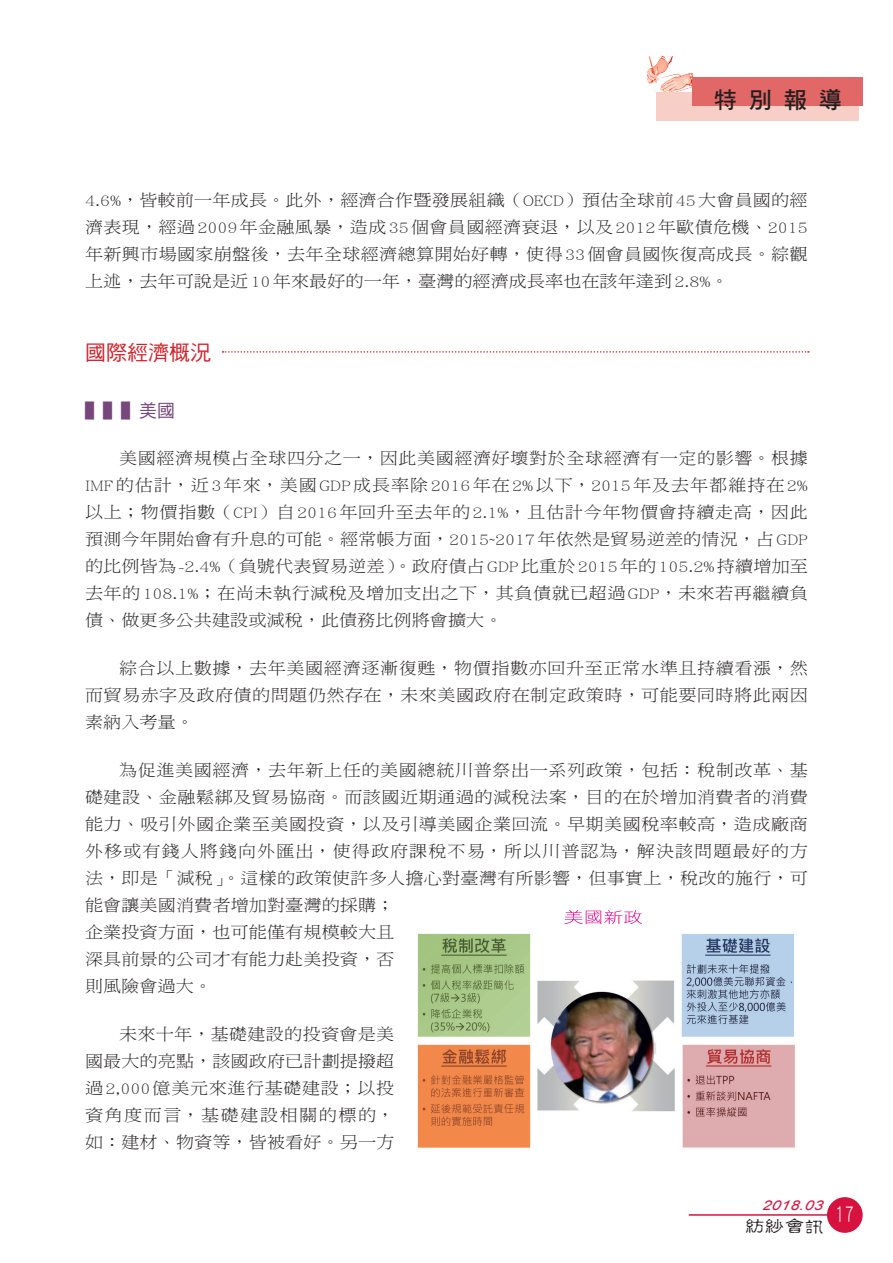
<style>
.page{position:relative;width:893px;height:1263px;background:#fff}
.page>*{position:absolute;margin:0;border:0;box-sizing:border-box;transform-origin:0 0}
.t1{font:24px "DF Yuan Std W3";color:#fff;scale:.7 1}
.t2{font:23.1px "DF Hei Std W7";color:#231f20}
.大標{font:21px "DF Hei Std W5";color:#d1232a}
.中標{font:18px "DF Hei Std W5";color:#77467a}
.內文{font:16.5px/27px "DF Ming Std W3";letter-spacing:.025em;color:#231f20;text-align:justify;scale:1.1 1}
.內文-2{font:16.5px "DF Gu Yin Std W5";color:#231f20;scale:1.2 1}
.內文-3{font:italic 13.5px "Arial";color:#d7123e;scale:1.2 1}
</style>
<div class="page">
<img style="left:646px;top:55px;width:47px;height:37px">
<div style="left:656px;top:92px;width:203px;height:29px;background:#f7cfc7"></div>
<div style="left:692px;top:77px;width:171px;height:29px;background:#e26867"></div>
<hr style="left:689px;top:1214px;width:143px;height:2px;background:#d7123e">
<div style="left:828px;top:1198px;width:34px;height:34px;background:#d7123e;border-radius:50%"></div>
<div style="left:827px;top:1197px;width:36px;height:36px;border:2px solid #d7123e;border-radius:50%"></div>
<img style="left:417px;top:923px;width:378px;height:225px">
<svg style="left:565px;top:910px;width:77px;height:14px"></svg>
<svg style="left:223px;top:351px;width:586px;height:2px"></svg>
<p class="t2" style="left:714px;top:87px;width:129px">特 別 報 導</p>
<p class="內文" style="left:85px;top:186px;width:658px">4.6%，皆較前一年成長。此外，經濟合作暨發展組織（OECD）預估全球前45大會員國的經濟表現，經過2009年金融風暴，造成35個會員國經濟衰退，以及2012年歐債危機、2015年新興市場國家崩盤後，去年全球經濟總算開始好轉，使得33個會員國恢復高成長。綜觀上述，去年可說是近10年來最好的一年，臺灣的經濟成長率也在該年達到2.8%。</p>
<p class="大標" style="left:85px;top:341px;width:127px">國際經濟概況</p>
<p class="中標" style="left:85px;top:400px;width:91px">▌▌▌美國</p>
<p class="內文" style="left:85px;top:444px;width:659px;text-indent:34px">美國經濟規模占全球四分之一，因此美國經濟好壞對於全球經濟有一定的影響。根據IMF的估計，近3年來，美國GDP成長率除2016年在2%以下，2015年及去年都維持在2%以上；物價指數（CPI）自2016年回升至去年的2.1%，且估計今年物價會持續走高，因此預測今年開始會有升息的可能。經常帳方面，2015~2017年依然是貿易逆差的情況，占GDP的比例皆為-2.4%（負號代表貿易逆差）。政府債占GDP比重於2015年的105.2%持續增加至去年的108.1%；在尚未執行減稅及增加支出之下，其負債就已超過GDP，未來若再繼續負債、做更多公共建設或減稅，此債務比例將會擴大。</p>
<p class="內文" style="left:85px;top:654px;width:659px;text-indent:34px">綜合以上數據，去年美國經濟逐漸復甦，物價指數亦回升至正常水準且持續看漲，然而貿易赤字及政府債的問題仍然存在，未來美國政府在制定政策時，可能要同時將此兩因素納入考量。</p>
<p class="內文" style="left:85px;top:756px;width:659px;text-align:left;text-indent:34px">為促進美國經濟，去年新上任的美國總統川普祭出一系列政策，包括：稅制改革、基礎建設、金融鬆綁及貿易協商。而該國近期通過的減稅法案，目的在於增加消費者的消費能力、吸引外國企業至美國投資，以及引導美國企業回流。早期美國稅率較高，造成廠商外移或有錢人將錢向外匯出，使得政府課稅不易，所以川普認為，解決該問題最好的方法，即是「減稅」。這樣的政策使許多人擔心對臺灣有所影響，但事實上，稅改的施行，可能會讓美國消費者增加對臺灣的採購；<br>企業投資方面，也可能僅有規模較大且<br>深具前景的公司才有能力赴美投資，否<br>則風險會過大。</p>
<p class="內文" style="left:85px;top:1021px;width:283px;text-indent:34px">未來十年，基礎建設的投資會是美國最大的亮點，該國政府已計劃提撥超過2,000億美元來進行基礎建設；以投資角度而言，基礎建設相關的標的，如：建材、物資等，皆被看好。另一方</p>
<p class="內文-3" style="left:762px;top:1197px;width:55px">2018.03</p>
<p class="內文-2" style="left:745px;top:1217px;width:67px">紡紗會訊</p>
<p class="t1" style="left:835px;top:1201px;width:28px">17</p>
</div>
